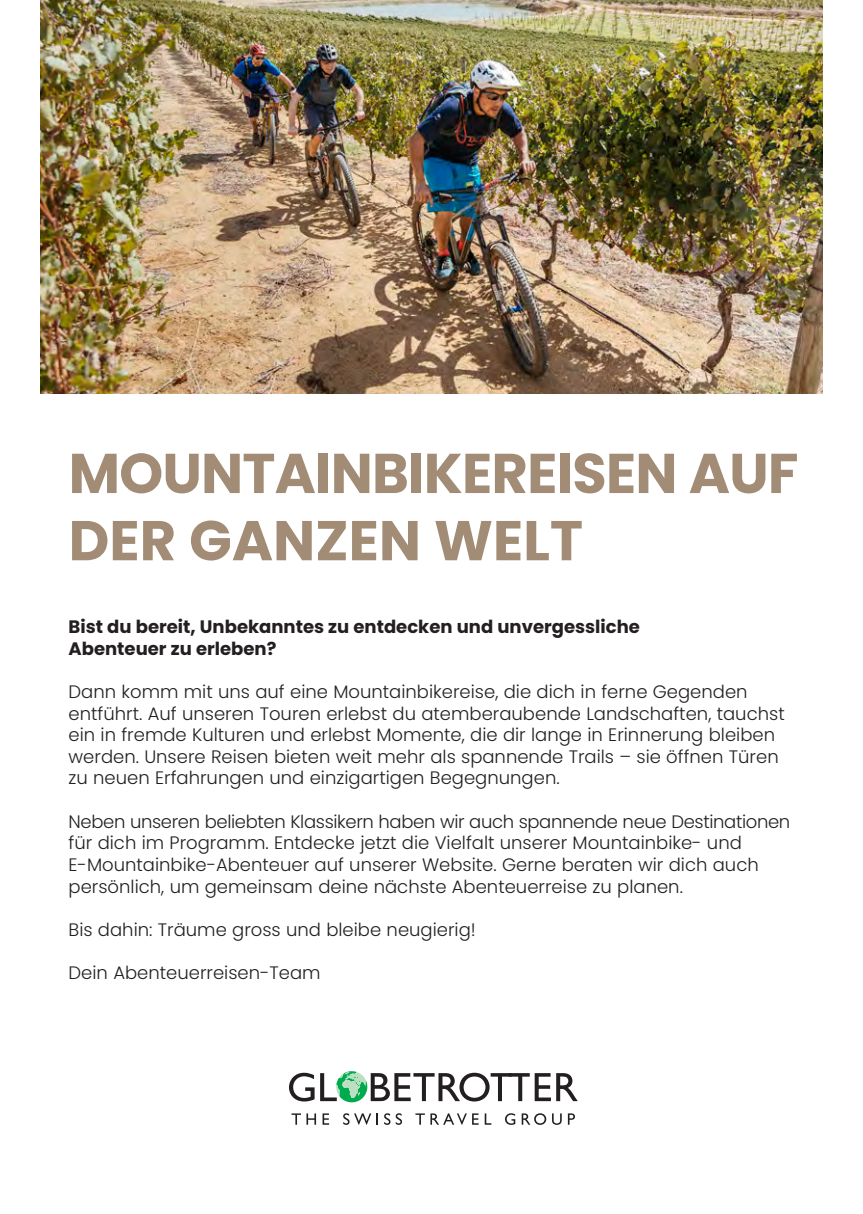
<style>
.page{position:relative;width:863px;height:1214px;background:#fff}
.page>*{position:absolute;margin:0;border:0;box-sizing:border-box;transform-origin:0 0}
.t1{font:700 56px/67.2px "Poppins";letter-spacing:-.015em;color:#a38c75}
.t2{font:300 18px/21.6px "Poppins";color:#231f20}
.t3{font:700 18px/21.6px "Poppins";color:#231f20}
</style>
<div class="page">
<img style="left:40px;top:0;width:783px;height:393px">
<svg style="left:291px;top:1113px;width:25px;height:11px"></svg>
<svg style="left:322px;top:1113px;width:7px;height:11px"></svg>
<svg style="left:343px;top:1113px;width:35px;height:11px"></svg>
<svg style="left:384px;top:1113px;width:6px;height:11px"></svg>
<svg style="left:396px;top:1113px;width:6px;height:11px"></svg>
<svg style="left:415px;top:1113px;width:63px;height:11px"></svg>
<svg style="left:485px;top:1113px;width:6px;height:11px"></svg>
<svg style="left:505px;top:1113px;width:10px;height:11px"></svg>
<svg style="left:522px;top:1113px;width:24px;height:11px"></svg>
<svg style="left:552px;top:1113px;width:10px;height:11px"></svg>
<svg style="left:568px;top:1113px;width:7px;height:11px"></svg>
<svg style="left:289px;top:1072px;width:25px;height:29px"></svg>
<svg style="left:320px;top:1071px;width:258px;height:32px"></svg>
<h1 class="t1" style="left:69px;top:440px;width:731px">MOUNTAINBIKEREISEN AUF<br>DER GANZEN WELT</h1>
<p class="t3" style="left:69px;top:616px;width:573px">Bist du bereit, Unbekanntes zu entdecken und unvergessliche<br>Abenteuer zu erleben?</p>
<p class="t2" style="left:69px;top:681px;width:717px">Dann komm mit uns auf eine Mountainbikereise, die dich in ferne Gegenden entführt. Auf unseren Touren erlebst du atemberaubende Landschaften, tauchst ein in fremde Kulturen und erlebst Momente, die dir lange in Erinnerung bleiben werden. Unsere Reisen bieten weit mehr als spannende Trails – sie öffnen Türen zu neuen Erfahrungen und einzigartigen Begegnungen.</p>
<p class="t2" style="left:69px;top:810px;width:723px">Neben unseren beliebten Klassikern haben wir auch spannende neue Destinationen für dich im Programm. Entdecke jetzt die Vielfalt unserer Mountainbike- und E-Mountainbike-Abenteuer auf unserer Website. Gerne beraten wir dich auch persönlich, um gemeinsam deine nächste Abenteuerreise zu planen.</p>
<p class="t2" style="left:69px;top:918px;width:409px">Bis dahin: Träume gross und bleibe neugierig!</p>
<p class="t2" style="left:69px;top:962px;width:253px">Dein Abenteuerreisen-Team</p>
</div>
